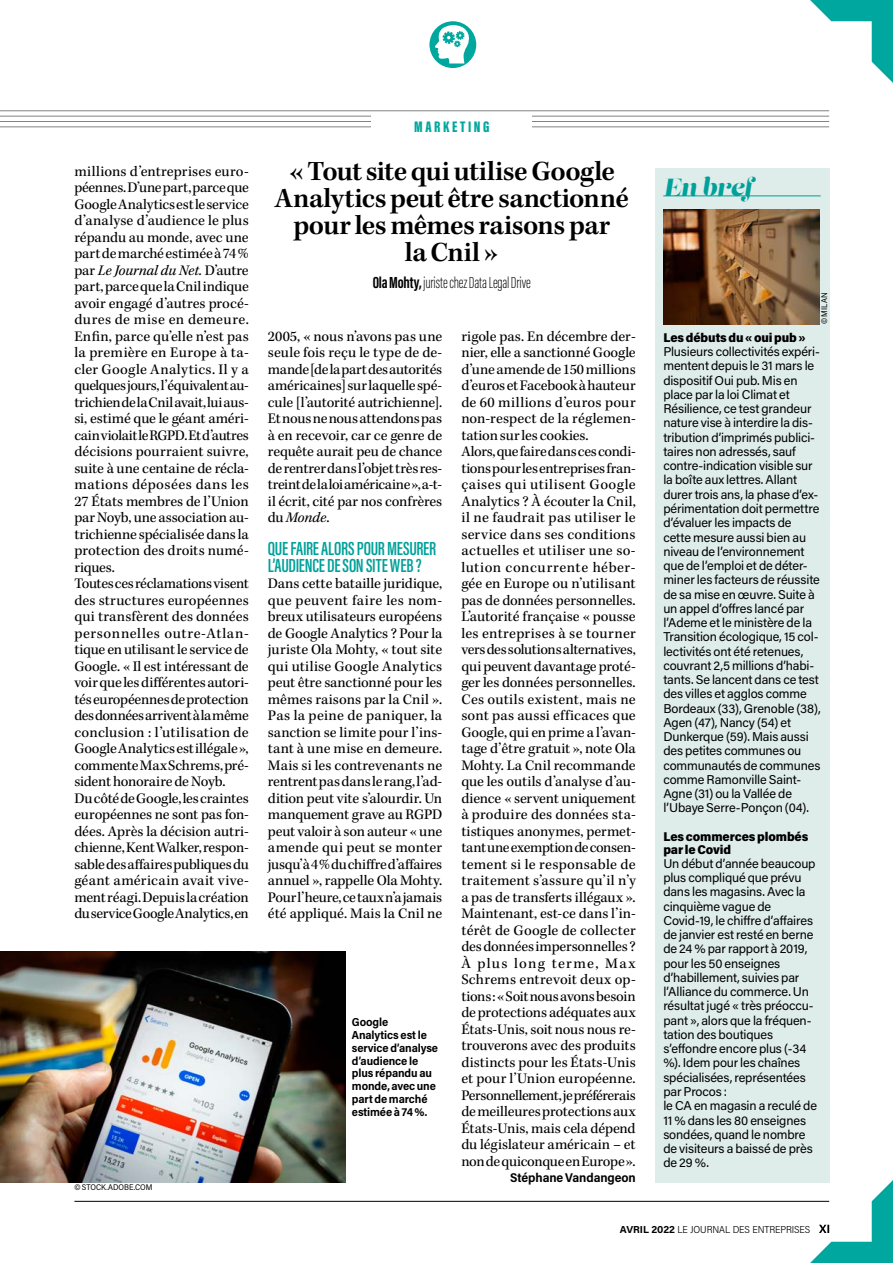
<style>
.page{position:relative;width:893px;height:1263px;background:#fff}
.page>*{position:absolute;margin:0;border:0;box-sizing:border-box;transform-origin:0 0}
.t1{font:600 28.5px/27px "Kepler Std";letter-spacing:-.02em;color:#000;text-align:center}
.t2{font:italic 24.75px "Lust Display";letter-spacing:-.015em;color:#00a19b}
.t3{font:600 19.5px/16.5px "Acumin Pro Extra Cond";letter-spacing:-.015em;color:#00a19b}
.t4{font:200 16.5px "Acumin Pro Extra Cond";letter-spacing:-.005em;color:#000}
.t5{font:900 15.75px "Acumin Pro Extra Cond";letter-spacing:.17em;color:#00a79e}
.t6{font:15px/16.5px "Kepler Std";letter-spacing:-.005em;color:#000}
.t7{font:12.75px/14.2px "Acumin Pro";letter-spacing:-.01em;color:#000}
.t8{font:900 12.75px/13px "Acumin Pro Semi Cond";letter-spacing:-.01em;color:#000}
.t9{font:700 12.75px "Acumin Pro Semi Cond";letter-spacing:-.01em;color:#000}
.t10{font:700 11.7px/12.8px "Acumin Pro Semi Cond";letter-spacing:-.01em;color:#000}
.t11{font:300 10.2px "Acumin Pro Semi Cond";letter-spacing:-.005em;color:#000}
.t12{font:8.25px "Acumin Pro Semi Cond";letter-spacing:.005em;color:#000}
.s1{font-style:italic}
.s2{font-weight:700}
.s3{font-family:"Acumin Pro";font-weight:700}
</style>
<div class="page">
<img style="left:0;top:951px;width:345px;height:231px">
<div style="left:655px;top:168px;width:174px;height:1014px;background:#deecea"></div>
<hr style="left:663px;top:196px;width:158px;height:1px;background:#00a19b">
<img style="left:663px;top:209px;width:156px;height:115px">
<hr style="left:0;top:111px;width:829px;height:1px;background:#808285">
<hr style="left:0;top:116px;width:829px;height:1px;background:#808285">
<hr style="left:0;top:121px;width:829px;height:1px;background:#808285">
<hr style="left:0;top:127px;width:829px;height:1px;background:#808285">
<svg style="left:429px;top:21px;width:47px;height:47px"></svg>
<svg style="left:434px;top:21px;width:39px;height:43px"></svg>
<div style="left:372px;top:114px;width:160px;height:25px;background:#fff"></div>
<svg style="left:810px;top:0;width:83px;height:83px"></svg>
<svg style="left:789px;top:1159px;width:104px;height:104px"></svg>
<hr style="left:74px;top:1201px;width:755px;height:1px;background:#000">
<p class="t6" style="left:74px;top:163px;width:176px">millions d’entreprises euro&shy;péennes. D’une part, parce que<br>Google Analytics est le service d’analyse d’audience le plus répandu au monde, avec une part de marché estimée à 74 % par <span class="s1">Le Journal du Net.</span> D’autre part, parce que la Cnil indique avoir engagé d’autres procé&shy;dures de mise en demeure.<br>Enfin, parce qu’elle n’est pas la première en Europe à ta&shy;cler Google Analytics. Il y a quelques jours, l’équivalent au&shy;trichien de la Cnil avait, lui aus&shy;si, estimé que le géant améri&shy;cain violait le RGPD. Et d’autres décisions pourraient suivre, suite à une centaine de récla&shy;mations déposées dans les<br>27 États membres de l’Union par Noyb, une association au&shy;trichienne spécialisée dans la protection des droits numé&shy;riques.<br>Toutes ces réclamations visent des structures européennes qui transfèrent des données personnelles outre-Atlan&shy;tique en utilisant le service de<br>Google. « Il est intéressant de voir que les différentes autori&shy;tés européennes de protection des données arrivent à la même conclusion : l’utilisation de<br>Google Analytics est illégale », commente Max Schrems, pré&shy;sident honoraire de Noyb.<br>Du côté de Google, les craintes européennes ne sont pas fon&shy;dées. Après la décision autri&shy;chienne, Kent Walker, respon&shy;sable des affaires publiques du géant américain avait vive&shy;ment réagi. Depuis la création du service Google Analytics, en</p>
<p class="t12" style="left:74px;top:1181px;width:80px">© STOCK.ADOBE.COM</p>
<p class="t5" style="left:414px;top:117px;width:77px">MARKETING</p>
<h1 class="t1" style="left:275px;top:159px;width:355px">« Tout site qui utilise Google<br>Analytics peut être sanctionné pour les mêmes raisons par<br>la Cnil »</h1>
<p class="t4" style="left:373px;top:273px;width:160px"><span class="s2">Ola Mohty,</span> juriste chez Data Legal Drive</p>
<p class="t6" style="left:268px;top:328px;width:176px;text-align:justify">2005, « nous n’avons pas une seule fois reçu le type de de&shy;mande [de la part des autorités américaines] sur laquelle spé&shy;cule [l’autorité autrichienne].<br>Et nous ne nous attendons pas à en recevoir, car ce genre de requête aurait peu de chance de rentrer dans l’objet très res&shy;treint de la loi américaine », a-t&shy;il écrit, cité par nos confrères du <span class="s1">Monde</span>.</p>
<h3 class="t3" style="left:268px;top:540px;width:170px">QUE FAIRE ALORS POUR MESURER<br>L’AUDIENCE DE SON SITE WEB ?</h3>
<p class="t6" style="left:268px;top:576px;width:176px;text-align:justify">Dans cette bataille juridique, que peuvent faire les nom&shy;breux utilisateurs européens de Google Analytics ? Pour la juriste Ola Mohty, « tout site qui utilise Google Analytics peut être sanctionné pour les mêmes raisons par la Cnil ».<br>Pas la peine de paniquer, la sanction se limite pour l’ins&shy;tant à une mise en demeure.<br>Mais si les contrevenants ne rentrent pas dans le rang, l’ad&shy;dition peut vite s’alourdir. Un manquement grave au RGPD peut valoir à son auteur « une amende qui peut se monter jusqu’à 4 % du chiffre d’affaires annuel », rappelle Ola Mohty.<br>Pour l’heure, ce taux n’a jamais été appliqué. Mais la Cnil ne</p>
<p class="t10" style="left:352px;top:1015px;width:88px">Google<br>Analytics est le service d’analyse d’audience le plus répandu au monde, avec une part de marché estimée à 74 %.</p>
<p class="t6" style="left:461px;top:328px;width:176px">rigole pas. En décembre der&shy;nier, elle a sanctionné Google d’une amende de 150 millions d’euros et Facebook à hauteur de 60 millions d’euros pour non-respect de la réglemen&shy;tation sur les cookies.<br>Alors, que faire dans ces condi&shy;tions pour les entreprises fran&shy;çaises qui utilisent Google<br>Analytics ? À écouter la Cnil, il ne faudrait pas utiliser le service dans ses conditions actuelles et utiliser une so&shy;lution concurrente héber&shy;gée en Europe ou n’utilisant pas de données personnelles.<br>L’autorité française « pousse les entreprises à se tourner vers des solutions alternatives, qui peuvent davantage proté&shy;ger les données personnelles.<br>Ces outils existent, mais ne sont pas aussi efficaces que<br>Google, qui en prime a l’avan&shy;tage d’être gratuit », note Ola<br>Mohty. La Cnil recommande que les outils d’analyse d’au&shy;dience « servent uniquement à produire des données sta&shy;tistiques anonymes, permet&shy;tant une exemption de consen&shy;tement si le responsable de traitement s’assure qu’il n’y a pas de transferts illégaux ».<br>Maintenant, est-ce dans l’in&shy;térêt de Google de collecter des données impersonnelles ?<br>À plus long terme, Max<br>Schrems entrevoit deux op&shy;tions : « Soit nous avons besoin de protections adéquates aux<br>États-Unis, soit nous nous re&shy;trouverons avec des produits distincts pour les États-Unis et pour l’Union européenne.<br>Personnellement, je préférerais de meilleures protections aux<br>États-Unis, mais cela dépend du législateur américain – et non de quiconque en Europe ».</p>
<p class="t9" style="left:510px;top:1169px;width:127px">Stéphane Vandangeon</p>
<h2 class="t2" style="left:663px;top:172px;width:90px">En bref</h2>
<p class="t12" style="left:818px;top:324px;width:33px;rotate:-90deg">© MILAN</p>
<p class="t8" style="left:663px;top:330px;width:144px">Les débuts du « oui pub »</p>
<p class="t7" style="left:663px;top:344px;width:159px">Plusieurs collectivités expéri&shy;mentent depuis le 31 mars le dispositif Oui pub. Mis en place par la loi Climat et<br>Résilience, ce test grandeur nature vise à interdire la dis&shy;tribution d’imprimés publici&shy;taires non adressés, sauf contre-indication visible sur la boîte aux lettres. Allant durer trois ans, la phase d’ex&shy;périmentation doit permettre d’évaluer les impacts de cette mesure aussi bien au niveau de l’environnement que de l’emploi et de déter&shy;miner les facteurs de réussite de sa mise en œuvre. Suite à un appel d’offres lancé par l’Ademe et le ministère de la<br>Transition écologique, 15 col&shy;lectivités ont été retenues, couvrant 2,5 millions d’habi&shy;tants. Se lancent dans ce test des villes et agglos comme<br>Bordeaux (33), Grenoble (38),<br>Agen (47), Nancy (54) et<br>Dunkerque (59). Mais aussi des petites communes ou communautés de communes comme Ramonville Saint-<br>Agne (31) ou la Vallée de l’Ubaye Serre-Ponçon (04).</p>
<p class="t8" style="left:663px;top:829px;width:147px">Les commerces plombés par le Covid</p>
<p class="t7" style="left:663px;top:856px;width:155px">Un début d’année beaucoup plus compliqué que prévu dans les magasins. Avec la cinquième vague de<br>Covid-19, le chiffre d’affaires de janvier est resté en berne de 24 % par rapport à 2019, pour les 50 enseignes d’habillement, suivies par l’Alliance du commerce. Un résultat jugé « très préoccu&shy;pant », alors que la fréquen&shy;tation des boutiques s’effondre encore plus (-34 %). Idem pour les chaînes spécialisées, représentées par Procos :<br>le CA en magasin a reculé de<br>11 % dans les 80 enseignes sondées, quand le nombre de visiteurs a baissé de près de 29 %.</p>
<p class="t11" style="left:620px;top:1222px;width:192px"><span class="s3">AVRIL 2022</span> LE JOURNAL DES ENTREPRISES</p>
</div>
